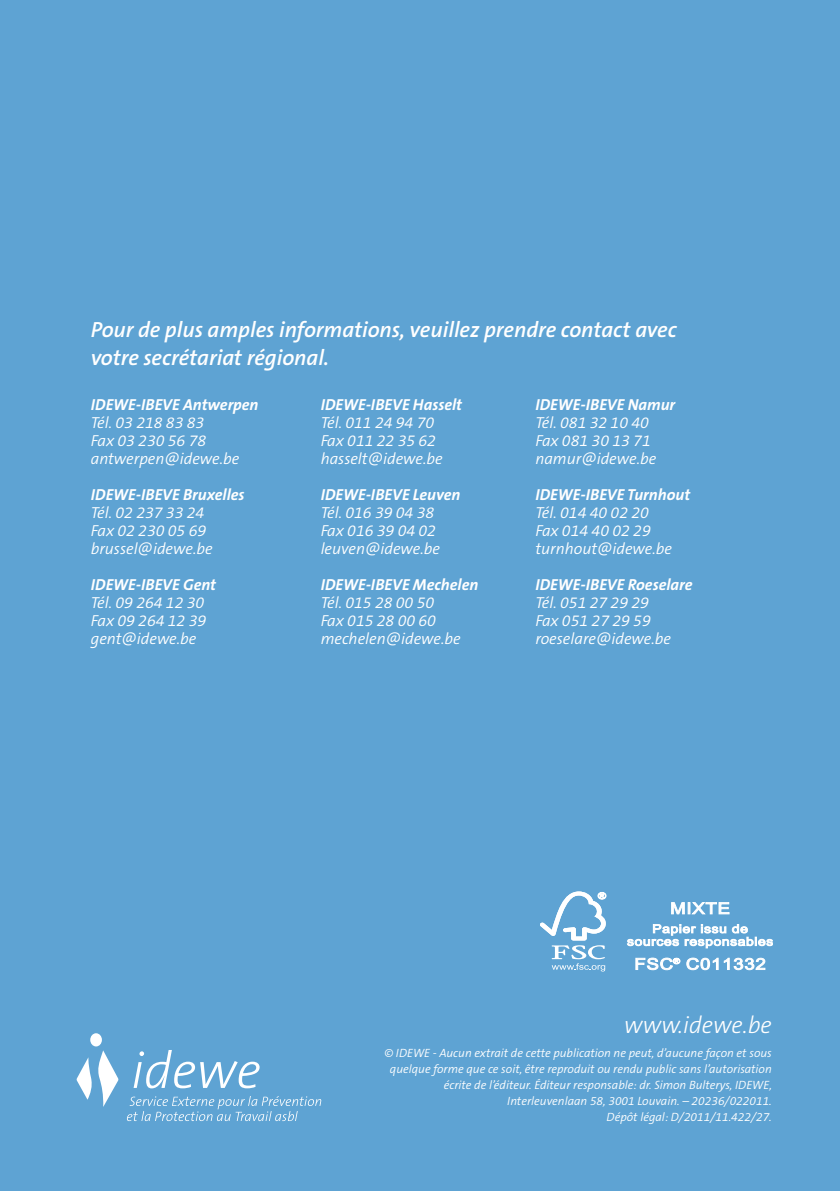
<style>
.page{position:relative;width:840px;height:1191px;background:#fff}
.page>*{position:absolute;margin:0;border:0;box-sizing:border-box;transform-origin:0 0}
.t1{font:italic 300 24px "The Sans B3";color:#fff}
.t2{font:italic 600 22px/28px "The Sans B6";color:#fff}
.t3{font:italic 300 16px/18px "The Sans B4";color:#fff}
.t4{font:italic 700 16px "The Sans B7";color:#fff}
.t5{font:italic 300 12px/16px "The Sans B4";color:#fff;text-align:right}
</style>
<div class="page">
<div style="left:0;top:0;width:839px;height:1191px;background:#5ea3d3"></div>
<svg style="left:127px;top:1096px;width:194px;height:25px"></svg>
<svg style="left:77px;top:1033px;width:41px;height:74px"></svg>
<svg style="left:133px;top:1050px;width:126px;height:38px"></svg>
<svg style="left:540px;top:891px;width:66px;height:80px"></svg>
<svg style="left:671px;top:902px;width:58px;height:13px"></svg>
<svg style="left:626px;top:924px;width:146px;height:24px"></svg>
<svg style="left:635px;top:957px;width:130px;height:13px"></svg>
<h2 class="t2" style="left:91px;top:317px;width:587px">Pour de plus amples informations, veuillez prendre contact avec votre secrétariat régional.</h2>
<p class="t4" style="left:91px;top:396px;width:169px">IDEWE-IBEVE Antwerpen</p>
<p class="t3" style="left:91px;top:415px;width:150px">Tél. 03 218 83 83<br>Fax 03 230 56 78 antwerpen@idewe.be</p>
<p class="t4" style="left:91px;top:486px;width:155px">IDEWE-IBEVE Bruxelles</p>
<p class="t3" style="left:91px;top:505px;width:123px">Tél. 02 237 33 24<br>Fax 02 230 05 69 brussel@idewe.be</p>
<p class="t4" style="left:91px;top:576px;width:127px">IDEWE-IBEVE Gent</p>
<p class="t3" style="left:91px;top:595px;width:117px;text-align:justify">Tél. 09 264 12 30<br>Fax 09 264 12 39 gent@idewe.be</p>
<p class="t4" style="left:320px;top:396px;width:143px">IDEWE-IBEVE Hasselt</p>
<p class="t3" style="left:320px;top:415px;width:123px">Tél. 011 24 94 70<br>Fax 011 22 35 62 hasselt@idewe.be</p>
<p class="t4" style="left:320px;top:486px;width:141px">IDEWE-IBEVE Leuven</p>
<p class="t3" style="left:320px;top:505px;width:121px">Tél. 016 39 04 38<br>Fax 016 39 04 02 leuven@idewe.be</p>
<p class="t4" style="left:320px;top:576px;width:159px">IDEWE-IBEVE Mechelen</p>
<p class="t3" style="left:320px;top:595px;width:141px">Tél. 015 28 00 50<br>Fax 015 28 00 60 mechelen@idewe.be</p>
<p class="t4" style="left:535px;top:396px;width:141px">IDEWE-IBEVE Namur</p>
<p class="t3" style="left:535px;top:415px;width:122px">Tél. 081 32 10 40<br>Fax 081 30 13 71 namur@idewe.be</p>
<p class="t4" style="left:535px;top:486px;width:156px">IDEWE-IBEVE Turnhout</p>
<p class="t3" style="left:535px;top:505px;width:138px">Tél. 014 40 02 20<br>Fax 014 40 02 29 turnhout@idewe.be</p>
<p class="t4" style="left:535px;top:576px;width:158px">IDEWE-IBEVE Roeselare</p>
<p class="t3" style="left:535px;top:595px;width:137px">Tél. 051 27 29 29<br>Fax 051 27 29 59 roeselare@idewe.be</p>
<h1 class="t1" style="left:623px;top:1012px;width:149px">www.idewe.be</h1>
<p class="t5" style="left:384px;top:1046px;width:388px">© IDEWE - Aucun extrait de cette publication ne peut, d’aucune façon et sous quelque forme que ce soit, être reproduit ou rendu public sans l’autorisation écrite de l’éditeur. Éditeur responsable: dr. Simon Bulterys, IDEWE, Interleuvenlaan 58, 3001 Louvain. – 20236/022011.<br>Dépôt légal: D/2011/11.422/27.</p>
</div>
